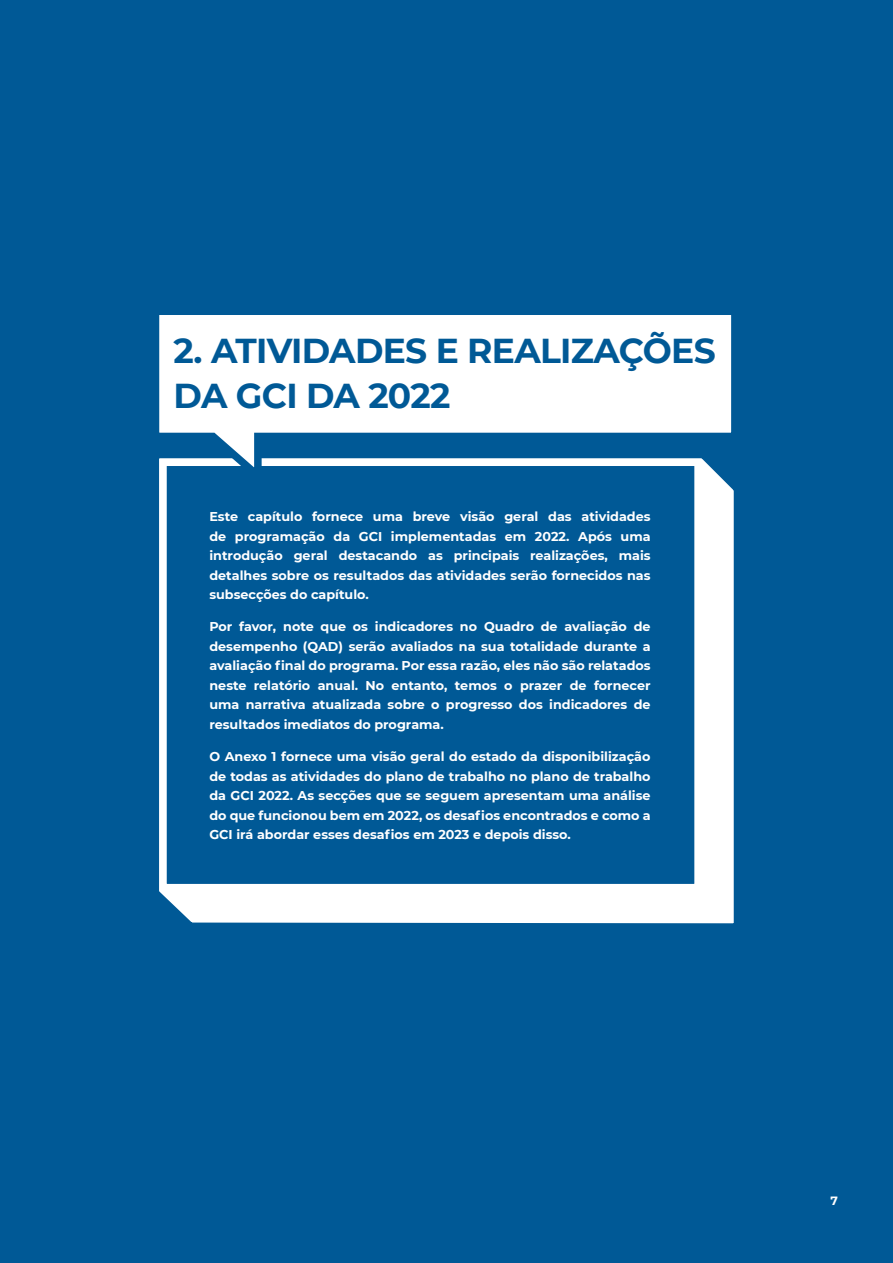
<style>
.page{position:relative;width:893px;height:1263px;background:#005996}
.page>*{position:absolute;margin:0;border:0;box-sizing:border-box;transform-origin:0 0}
.page_header_02{font:700 34.5px/45px "Montserrat";letter-spacing:-.02em;color:#005996}
.body{font:700 12.75px/19.5px "Montserrat";color:#fff;text-align:justify}
.body_small{font:700 12px "Montserrat";color:#fff}
</style>
<div class="page">
<div style="left:159px;top:492px;width:575px;height:432px;background:#fff"></div>
<div style="left:159px;top:458px;width:543px;height:433px;background:#005996;border:8px solid #fff"></div>
<svg style="left:159px;top:315px;width:575px;height:177px"></svg>
<p class="page_header_02" style="left:174px;top:326px;width:544px">2. ATIVIDADES E REALIZAÇÕES<br>DA GCI DA 2022</p>
<p class="body" style="left:209px;top:506px;width:443px">Este capítulo fornece uma breve visão geral das atividades de programação da GCI implementadas em 2022. Após uma introdução geral destacando as principais realizações, mais detalhes sobre os resultados das atividades serão fornecidos nas subsecções do capítulo.</p>
<p class="body" style="left:209px;top:616px;width:443px">Por favor, note que os indicadores no Quadro de avaliação de desempenho (QAD) serão avaliados na sua totalidade durante a avaliação final do programa. Por essa razão, eles não são relatados neste relatório anual. No entanto, temos o prazer de fornecer uma narrativa atualizada sobre o progresso dos indicadores de resultados imediatos do programa.</p>
<p class="body" style="left:209px;top:746px;width:443px">O Anexo 1 fornece uma visão geral do estado da disponibilização de todas as atividades do plano de trabalho no plano de trabalho da GCI 2022. As secções que se seguem apresentam uma análise do que funcionou bem em 2022, os desafios encontrados e como a GCI irá abordar esses desafios em 2023 e depois disso.</p>
<p class="body_small" style="left:830px;top:1192px;width:9px">7</p>
</div>
